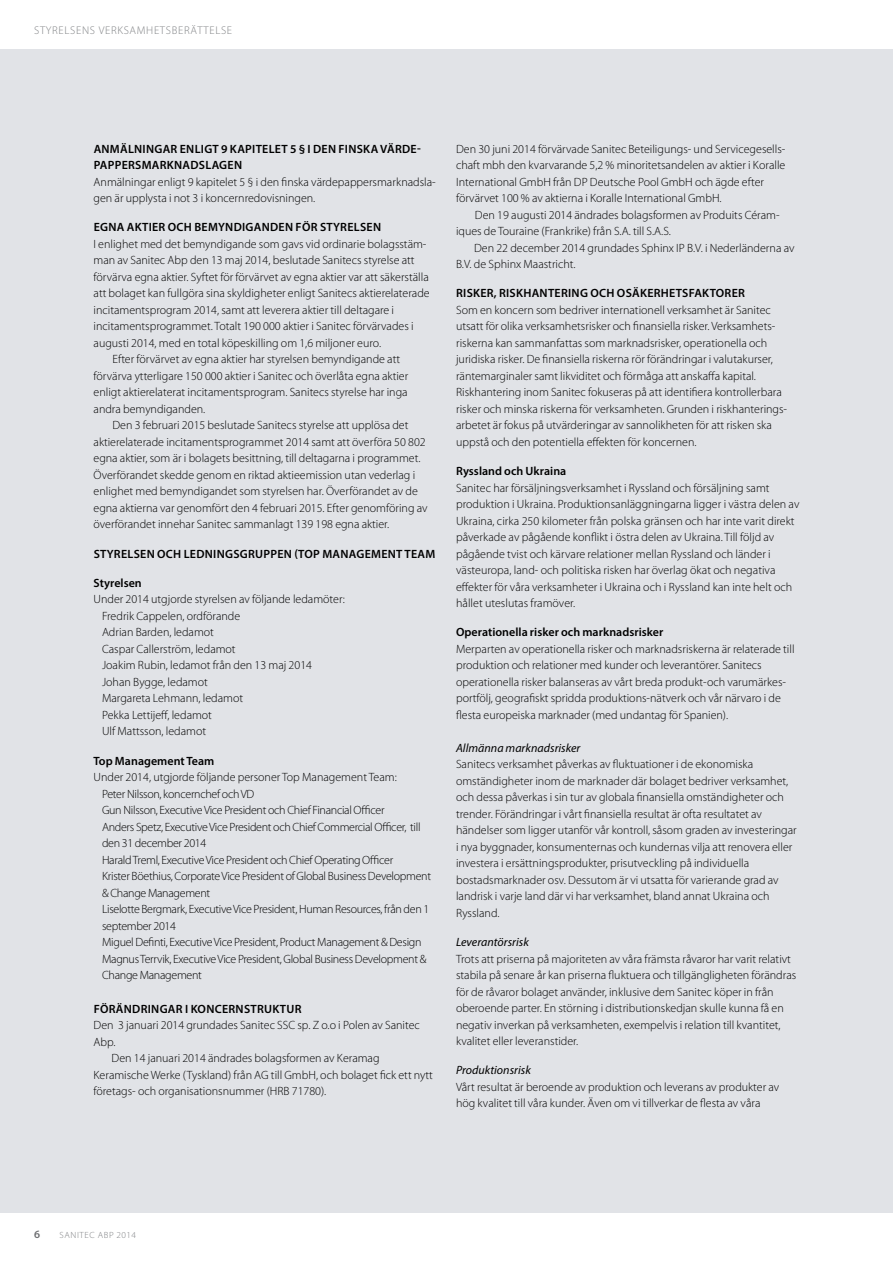
<style>
.page{position:relative;width:893px;height:1263px;background:#fff}
.page>*{position:absolute;margin:0;border:0;box-sizing:border-box;transform-origin:0 0}
.t1{font:300 12px/16.5px "Myriad Pro";color:#000}
.t2{font:300 12px/16.5px "Myriad Pro";letter-spacing:-.025em;color:#000}
.t3{font:600 12px/16.5px "Myriad Pro";letter-spacing:.025em;color:#000}
.t4{font:600 12px "Myriad Pro";letter-spacing:.005em;color:#000}
.t5{font:italic 12px "Myriad Pro";letter-spacing:.005em;color:#000}
.t6{font:300 11.25px "Myriad Pro";letter-spacing:.06em;color:#808285}
.t7{font:600 11.25px "Myriad Pro";color:#6d6e71}
.t8{font:300 9px "Myriad Pro";letter-spacing:.06em;color:#808285;scale:1.04 1}
</style>
<div class="page">
<div style="left:0;top:50px;width:893px;height:1163px;background:#e1e3e7"></div>
<p class="t6" style="left:34px;top:24px;width:200px">STYRELSENS VERKSAMHETSBERÄTTELSE</p>
<p class="t3" style="left:94px;top:140px;width:329px">ANMÄLNINGAR ENLIGT 9 KAPITELET 5 § I DEN FINSKA VÄRDE-<br>PAPPERSMARKNADSLAGEN</p>
<p class="t1" style="left:94px;top:173px;width:344px">Anmälningar enligt 9 kapitelet 5 § i den finska värdepappersmarknadsla&shy;gen är upplysta i not 3 i koncernredovisningen.</p>
<p class="t3" style="left:94px;top:219px;width:289px">EGNA AKTIER OCH BEMYNDIGANDEN FÖR STYRELSEN</p>
<p class="t1" style="left:94px;top:236px;width:334px">I enlighet med det bemyndigande som gavs vid ordinarie bolagsstäm-</p>
<p class="t1" style="left:94px;top:252px;width:323px">man av Sanitec Abp den 13 maj 2014, beslutade Sanitecs styrelse att</p>
<p class="t1" style="left:94px;top:269px;width:337px">förvärva egna aktier. Syftet för förvärvet av egna aktier var att säkerställa</p>
<p class="t1" style="left:94px;top:285px;width:338px">att bolaget kan fullgöra sina skyldigheter enligt Sanitecs aktierelaterade</p>
<p class="t1" style="left:94px;top:302px;width:302px">incitamentsprogram 2014, samt att leverera aktier till deltagare i</p>
<p class="t1" style="left:94px;top:318px;width:321px">incitamentsprogrammet. Totalt 190 000 aktier i Sanitec förvärvades i</p>
<p class="t1" style="left:94px;top:335px;width:289px">augusti 2014, med en total köpeskilling om 1,6 miljoner euro.</p>
<p class="t1" style="left:112px;top:351px;width:289px">Efter förvärvet av egna aktier har styrelsen bemyndigande att</p>
<p class="t1" style="left:94px;top:368px;width:316px">förvärva ytterligare 150 000 aktier i Sanitec och överlåta egna aktier</p>
<p class="t1" style="left:94px;top:384px;width:316px">enligt aktierelaterat incitamentsprogram. Sanitecs styrelse har inga</p>
<p class="t1" style="left:94px;top:401px;width:113px">andra bemyndiganden.</p>
<p class="t1" style="left:112px;top:417px;width:297px">Den 3 februari 2015 beslutade Sanitecs styrelse att upplösa det</p>
<p class="t1" style="left:94px;top:434px;width:334px">aktierelaterade incitamentsprogrammet 2014 samt att överföra 50 802</p>
<p class="t1" style="left:94px;top:450px;width:328px">egna aktier, som är i bolagets besittning, till deltagarna i programmet.</p>
<p class="t1" style="left:94px;top:467px;width:323px">Överförandet skedde genom en riktad aktieemission utan vederlag i</p>
<p class="t1" style="left:94px;top:483px;width:326px">enlighet med bemyndigandet som styrelsen har. Överförandet av de</p>
<p class="t1" style="left:94px;top:500px;width:335px">egna aktierna var genomfört den 4 februari 2015. Efter genomföring av</p>
<p class="t1" style="left:94px;top:516px;width:297px">överförandet innehar Sanitec sammanlagt 139 198 egna aktier.</p>
<p class="t3" style="left:94px;top:545px;width:343px">STYRELSEN OCH LEDNINGSGRUPPEN (TOP MANAGEMENT TEAM</p>
<p class="t4" style="left:94px;top:575px;width:50px">Styrelsen</p>
<p class="t1" style="left:102px;top:591px;width:244px;text-indent:-9px">Under 2014 utgjorde styrelsen av följande ledamöter:<br>Fredrik Cappelen, ordförande<br>Adrian Barden, ledamot<br>Caspar Callerström, ledamot<br>Joakim Rubin, ledamot från den 13 maj 2014<br>Johan Bygge, ledamot<br>Margareta Lehmann, ledamot<br>Pekka Lettijeff, ledamot<br>Ulf Mattsson, ledamot</p>
<p class="t4" style="left:94px;top:753px;width:122px">Top Management Team</p>
<p class="t2" style="left:102px;top:769px;width:331px;text-indent:-9px">Under 2014, utgjorde följande personer Top Management Team:<br>Peter Nilsson, koncernchef och VD<br>Gun Nilsson, Executive Vice President och Chief Financial Officer<br>Anders Spetz, Executive Vice President och Chief Commercial Officer, till den 31 december 2014<br>Harald Treml, Executive Vice President och Chief Operating Officer<br>Krister Böethius, Corporate Vice President of Global Business Development &amp; Change Management<br>Liselotte Bergmark, Executive Vice President, Human Resources, från den 1 september 2014<br>Miguel Definti, Executive Vice President, Product Management &amp; Design Magnus Terrvik, Executive Vice President, Global Business Development &amp; Change Management</p>
<p class="t3" style="left:94px;top:1000px;width:209px">FÖRÄNDRINGAR I KONCERNSTRUKTUR</p>
<p class="t1" style="left:94px;top:1017px;width:328px">Den 3 januari 2014 grundades Sanitec SSC sp. Z o.o i Polen av Sanitec</p>
<p class="t1" style="left:94px;top:1033px;width:24px">Abp.</p>
<p class="t1" style="left:112px;top:1050px;width:270px">Den 14 januari 2014 ändrades bolagsformen av Keramag</p>
<p class="t1" style="left:94px;top:1066px;width:341px">Keramische Werke (Tyskland) från AG till GmbH, och bolaget fick ett nytt</p>
<p class="t1" style="left:94px;top:1083px;width:234px">företags- och organisationsnummer (HRB 71780).</p>
<p class="t1" style="left:456px;top:140px;width:331px">Den 30 juni 2014 förvärvade Sanitec Beteiligungs- und Servicegesells&shy;chaft mbh den kvarvarande 5,2 % minoritetsandelen av aktier i Koralle International GmbH från DP Deutsche Pool GmbH och ägde efter förvärvet 100 % av aktierna i Koralle International GmbH.</p>
<p class="t1" style="left:456px;top:206px;width:325px;text-indent:19px">Den 19 augusti 2014 ändrades bolagsformen av Produits Céram&shy;iques de Touraine (Frankrike) från S.A. till S.A.S.</p>
<p class="t1" style="left:456px;top:239px;width:340px;text-indent:18px">Den 22 december 2014 grundades Sphinx IP B.V. i Nederländerna av<br>B.V. de Sphinx Maastricht.</p>
<p class="t3" style="left:456px;top:285px;width:290px">RISKER, RISKHANTERING OCH OSÄKERHETSFAKTORER</p>
<p class="t1" style="left:456px;top:302px;width:333px">Som en koncern som bedriver internationell verksamhet är Sanitec utsatt för olika verksamhetsrisker och finansiella risker. Verksamhets&shy;riskerna kan sammanfattas som marknadsrisker, operationella och juridiska risker. De finansiella riskerna rör förändringar i valutakurser, räntemarginaler samt likviditet och förmåga att anskaffa kapital.<br>Riskhantering inom Sanitec fokuseras på att identifiera kontrollerbara risker och minska riskerna för verksamheten. Grunden i riskhanterings&shy;arbetet är fokus på utvärderingar av sannolikheten för att risken ska uppstå och den potentiella effekten för koncernen.</p>
<p class="t4" style="left:456px;top:463px;width:112px">Ryssland och Ukraina</p>
<p class="t1" style="left:456px;top:479px;width:345px">Sanitec har försäljningsverksamhet i Ryssland och försäljning samt produktion i Ukraina. Produktionsanläggningarna ligger i västra delen av Ukraina, cirka 250 kilometer från polska gränsen och har inte varit direkt påverkade av pågående konflikt i östra delen av Ukraina. Till följd av pågående tvist och kärvare relationer mellan Ryssland och länder i västeuropa, land- och politiska risken har överlag ökat och negativa effekter för våra verksamheter i Ukraina och i Ryssland kan inte helt och hållet uteslutas framöver.</p>
<p class="t4" style="left:456px;top:625px;width:209px">Operationella risker och marknadsrisker</p>
<p class="t1" style="left:456px;top:641px;width:340px">Merparten av operationella risker och marknadsriskerna är relaterade till produktion och relationer med kunder och leverantörer. Sanitecs operationella risker balanseras av vårt breda produkt-och varumärkes&shy;portfölj, geografiskt spridda produktions-nätverk och vår närvaro i de flesta europeiska marknader (med undantag för Spanien).</p>
<p class="t5" style="left:456px;top:740px;width:126px">Allmänna marknadsrisker</p>
<p class="t1" style="left:456px;top:756px;width:342px">Sanitecs verksamhet påverkas av fluktuationer i de ekonomiska omständigheter inom de marknader där bolaget bedriver verksamhet, och dessa påverkas i sin tur av globala finansiella omständigheter och trender. Förändringar i vårt finansiella resultat är ofta resultatet av händelser som ligger utanför vår kontroll, såsom graden av investeringar i nya byggnader, konsumenternas och kundernas vilja att renovera eller investera i ersättningsprodukter, prisutveckling på individuella bostadsmarknader osv. Dessutom är vi utsatta för varierande grad av landrisk i varje land där vi har verksamhet, bland annat Ukraina och Ryssland.</p>
<p class="t5" style="left:456px;top:935px;width:74px">Leverantörsrisk</p>
<p class="t1" style="left:456px;top:950px;width:342px">Trots att priserna på majoriteten av våra främsta råvaror har varit relativt stabila på senare år kan priserna fluktuera och tillgängligheten förändras för de råvaror bolaget använder, inklusive dem Sanitec köper in från oberoende parter. En störning i distributionskedjan skulle kunna få en negativ inverkan på verksamheten, exempelvis i relation till kvantitet, kvalitet eller leveranstider.</p>
<p class="t5" style="left:456px;top:1063px;width:76px">Produktionsrisk</p>
<p class="t1" style="left:456px;top:1079px;width:325px">Vårt resultat är beroende av produktion och leverans av produkter av hög kvalitet till våra kunder. Även om vi tillverkar de flesta av våra</p>
<p class="t7" style="left:34px;top:1227px;width:8px">6</p>
<p class="t8" style="left:60px;top:1230px;width:75px">SANITEC ABP 2014</p>
</div>
